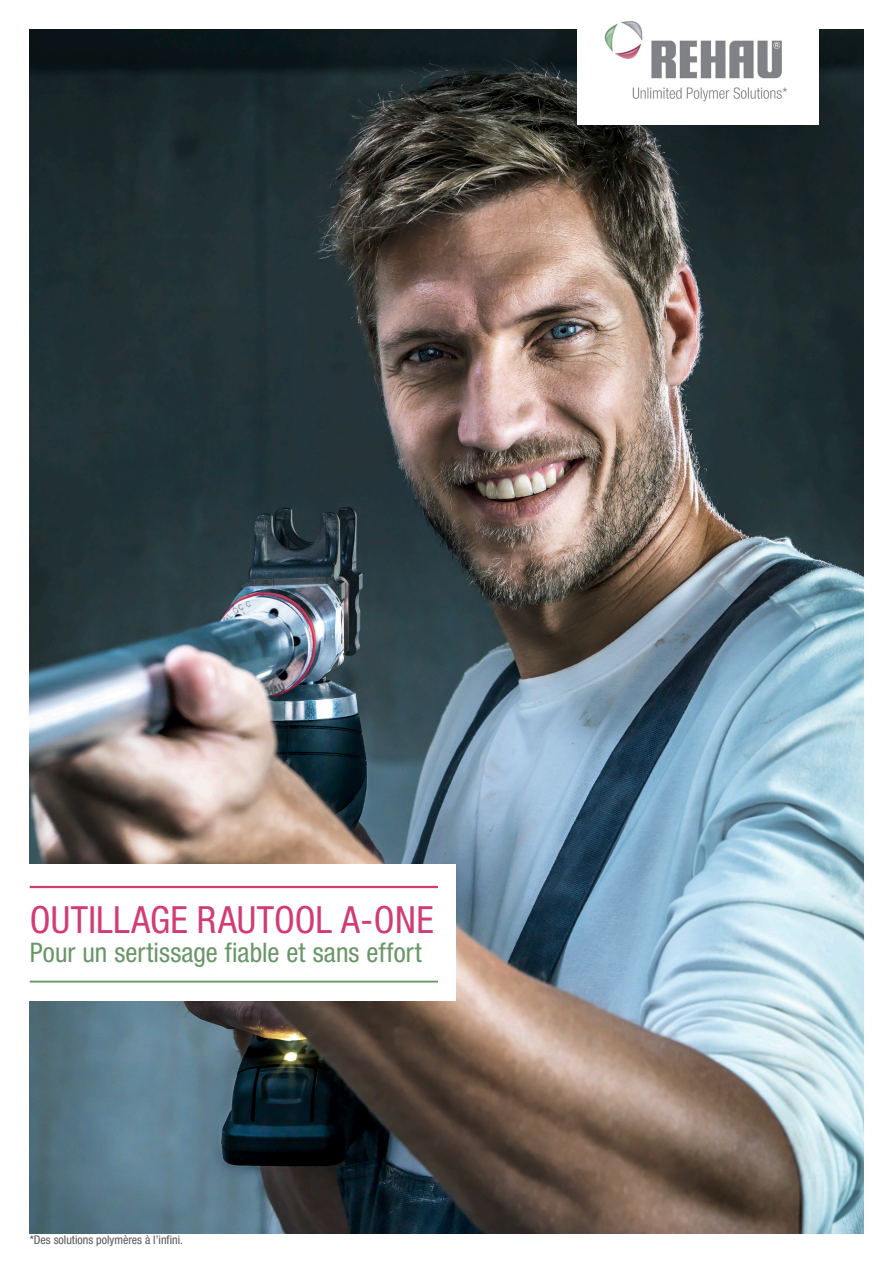
<style>
.page{position:relative;width:893px;height:1263px;background:#fff}
.page>*{position:absolute;margin:0;border:0;box-sizing:border-box;transform-origin:0 0}
.Cover_page_headline{font:condensed 37.5px "Helvetica Neue LT Pro";letter-spacing:.01em;color:#d13c76}
.Cover_page_subline{font:condensed 27px "Helvetica Neue LT Pro";letter-spacing:.005em;color:#689666}
.Table_text_08_pt_lef{font:condensed 12px "Helvetica Neue LT Std";color:#57585a}
</style>
<div class="page">
<img style="left:30px;top:30px;width:833px;height:1203px">
<img style="left:578px;top:21px;width:241px;height:103px">
<div style="left:0;top:864px;width:455px;height:137px;background:#fff"></div>
<hr style="left:30px;top:886px;width:408px;height:2px;background:#d13c76">
<hr style="left:30px;top:981px;width:408px;height:1px;background:#689666">
<p class="Cover_page_headline" style="left:30px;top:898px;width:406px">OUTILLAGE RAUTOOL A-ONE</p>
<p class="Cover_page_subline" style="left:30px;top:937px;width:393px">Pour un sertissage fiable et sans effort</p>
<p class="Table_text_08_pt_lef" style="left:30px;top:1232px;width:155px">*Des solutions polymères à l’infini.</p>
</div>
